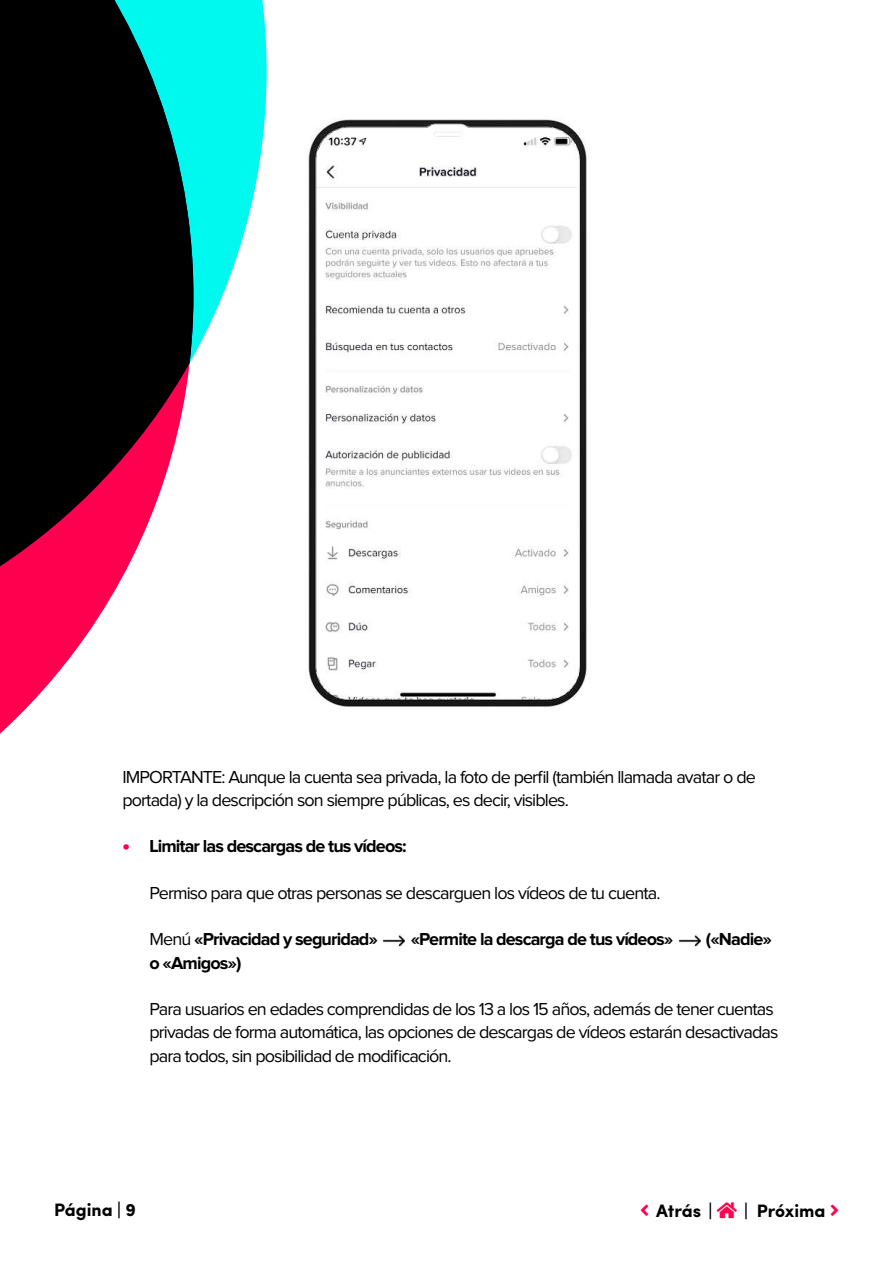
<style>
.page{position:relative;width:893px;height:1263px;background:#fff}
.page>*{position:absolute;margin:0;border:0;box-sizing:border-box;transform-origin:0 0}
.t1{font:18px/23.2px "Proxima Nova";letter-spacing:-.05em;color:#000}
.t2{font:700 18px "Proxima Nova";letter-spacing:-.05em;color:#000}
.t3{font:700 18px "Sofia Pro";color:#000}
.s1{font-weight:900;font-size:21px;color:#ff004f}
.s2{font-weight:400}
</style>
<div class="page">
<svg style="left:0;top:665px;width:64px;height:69px;fill:#ff004f"></svg>
<svg style="left:193px;top:0;width:74px;height:357px;fill:#00f9ef"></svg>
<img style="left:308px;top:119px;width:279px;height:588px">
<svg style="left:0;top:0;width:193px;height:665px;background:#462c38"></svg>
<img style="left:384px;top:935px;width:21px;height:12px">
<img style="left:680px;top:935px;width:20px;height:12px">
<p class="t1" style="left:122px;top:766px;width:635px">IMPORTANTE: Aunque la cuenta sea privada, la foto de perfil (también llamada avatar o de portada) y la descripción son siempre públicas, es decir, visibles.</p>
<p class="t2" style="left:122px;top:838px;width:286px"><span class="s1">•</span> Limitar las descargas de tus vídeos:</p>
<p class="t1" style="left:149px;top:882px;width:513px">Permiso para que otras personas se descarguen los vídeos de tu cuenta.</p>
<p class="t2" style="left:149px;top:931px;width:230px"><span class="s2">Menú</span> «Privacidad y seguridad»</p>
<p class="t2" style="left:411px;top:931px;width:264px">«Permite la descarga de tus vídeos»</p>
<p class="t2" style="left:706px;top:931px;width:67px">(«Nadie»</p>
<p class="t2" style="left:149px;top:954px;width:93px">o «Amigos»)</p>
<p class="t1" style="left:149px;top:998px;width:630px">Para usuarios en edades comprendidas de los 13 a los 15 años, además de tener cuentas privadas de forma automática, las opciones de descargas de vídeos estarán desactivadas para todos, sin posibilidad de modificación.</p>
<p class="t3" style="left:54px;top:1196px;width:83px">Página | 9</p>
<p class="t3" style="left:656px;top:1197px;width:58px">Atrás |</p>
<p class="t3" style="left:744px;top:1197px;width:83px">| Próxima</p>
</div>
